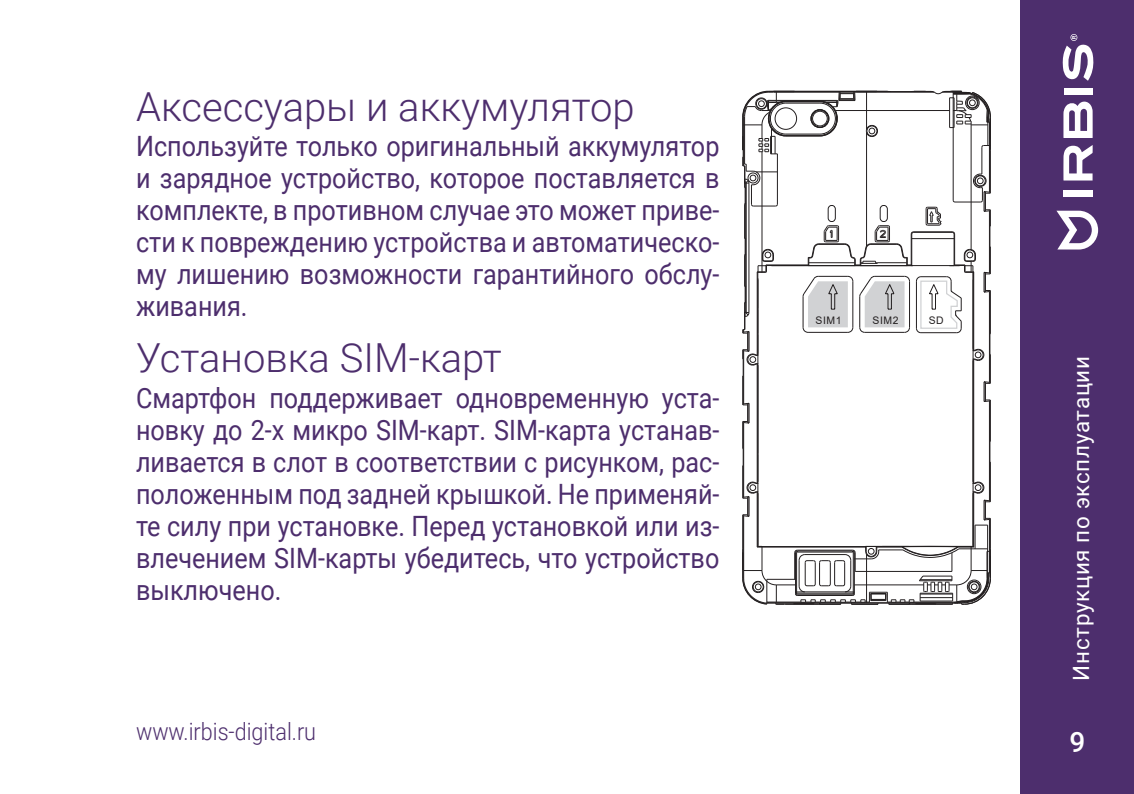
<style>
.page{position:relative;width:1134px;height:794px;background:#fff}
.page>*{position:absolute;margin:0;border:0;box-sizing:border-box;transform-origin:0 0}
.t1{font:300 40px "Roboto";color:#4d2e6d}
.Основной{font:28px/32px "Roboto";color:#4d2e6d;text-align:justify;scale:.9 1}
.t2{font:500 28px "Roboto";color:#fff}
.t3{font:300 24px "Roboto";color:#4d2e6d;scale:.9 1}
.t4{font:22.4px "Roboto";letter-spacing:.03em;color:#fff}
.t5{font:10.4px "Arial";letter-spacing:.055em;color:#231f20}
</style>
<div class="page">
<div style="left:1020px;top:0;width:114px;height:794px;background:#4d2e6d"></div>
<svg style="left:1056px;top:211px;width:42px;height:38px"></svg>
<svg style="left:1063px;top:101px;width:30px;height:37px"></svg>
<svg style="left:1063px;top:145px;width:30px;height:35px"></svg>
<div style="left:1063px;top:190px;width:29px;height:7px;background:#fff"></div>
<div style="left:1063px;top:88px;width:29px;height:7px;background:#fff"></div>
<svg style="left:1062px;top:35px;width:32px;height:46px"></svg>
<hr style="left:742px;top:515px;width:2px;height:38px;background:#231f20">
<hr style="left:742px;top:465px;width:2px;height:32px;background:#231f20">
<hr style="left:744px;top:255px;width:1px;height:31px;background:#231f20">
<hr style="left:744px;top:204px;width:1px;height:34px;background:#231f20">
<hr style="left:745px;top:183px;width:2px;height:129px;background:#231f20">
<hr style="left:748px;top:183px;width:2px;height:129px;background:#231f20">
<hr style="left:756px;top:492px;width:2px;height:55px;background:#231f20">
<hr style="left:756px;top:364px;width:2px;height:119px;background:#231f20">
<hr style="left:756px;top:272px;width:2px;height:83px;background:#231f20">
<hr style="left:757px;top:455px;width:2px;height:26px;background:#231f20">
<hr style="left:757px;top:279px;width:2px;height:29px;background:#231f20">
<hr style="left:757px;top:494px;width:2px;height:51px;background:#231f20">
<hr style="left:761px;top:152px;width:2px;height:120px;background:#231f20">
<hr style="left:972px;top:359px;width:2px;height:124px;background:#231f20">
<hr style="left:972px;top:492px;width:2px;height:54px;background:#231f20">
<hr style="left:974px;top:525px;width:2px;height:24px;background:#231f20">
<hr style="left:987px;top:525px;width:1px;height:48px;background:#231f20">
<hr style="left:989px;top:518px;width:2px;height:30px;background:#231f20">
<hr style="left:989px;top:462px;width:2px;height:40px;background:#231f20">
<hr style="left:989px;top:400px;width:2px;height:41px;background:#231f20">
<hr style="left:989px;top:354px;width:2px;height:29px;background:#231f20">
<svg style="left:989px;top:441px;width:2px;height:22px"></svg>
<hr style="left:786px;top:135px;width:34px;height:2px;background:#231f20">
<hr style="left:786px;top:133px;width:34px;height:2px;background:#231f20">
<hr style="left:786px;top:102px;width:34px;height:2px;background:#231f20">
<hr style="left:776px;top:91px;width:63px;height:2px;background:#231f20">
<div style="left:775px;top:107px;width:22px;height:23px;border:1px solid #231f20;border-radius:50%"></div>
<hr style="left:766px;top:264px;width:42px;height:2px;background:#231f20">
<hr style="left:776px;top:100px;width:61px;height:2px;background:#231f20">
<svg style="left:983px;top:381px;width:8px;height:21px"></svg>
<svg style="left:744px;top:237px;width:3px;height:19px"></svg>
<svg style="left:742px;top:91px;width:53px;height:116px"></svg>
<svg style="left:756px;top:248px;width:18px;height:31px"></svg>
<svg style="left:972px;top:481px;width:19px;height:45px"></svg>
<svg style="left:742px;top:545px;width:249px;height:60px"></svg>
<svg style="left:742px;top:481px;width:17px;height:36px"></svg>
<svg style="left:742px;top:285px;width:17px;height:181px"></svg>
<svg style="left:802px;top:91px;width:189px;height:270px"></svg>
<h1 class="t1" style="left:136px;top:78px;width:500px">Аксессуары и аккумулятор</h1>
<p class="Основной" style="left:136px;top:129px;width:650px">Используйте только оригинальный аккумулятор и зарядное устройство, которое поставляется в комплекте, в противном случае это может приве&shy;сти к повреждению устройства и автоматическо&shy;му лишению возможности гарантийного обслу&shy;живания.</p>
<h1 class="t1" style="left:136px;top:330px;width:367px">Установка SIM-карт</h1>
<p class="Основной" style="left:136px;top:380px;width:650px">Смартфон поддерживает одновременную уста&shy;новку до 2-х микро SIM-карт. SIM-карта устанав&shy;ливается в слот в соответствии с рисунком, рас&shy;положенным под задней крышкой. Не применяй&shy;те силу при установке. Перед установкой или из&shy;влечением SIM-карты убедитесь, что устройство выключено.</p>
<p class="t3" style="left:136px;top:714px;width:202px">www.irbis-digital.ru</p>
<p class="t5" style="left:815px;top:313px;width:28px">SIM1</p>
<p class="t5" style="left:873px;top:313px;width:28px">SIM2</p>
<p class="t5" style="left:929px;top:313px;width:17px">SD</p>
<p class="t4" style="left:1065px;top:680px;width:326px;rotate:-90deg">Инструкция по эксплуатации</p>
<p class="t2" style="left:1069px;top:722px;width:17px">9</p>
</div>
